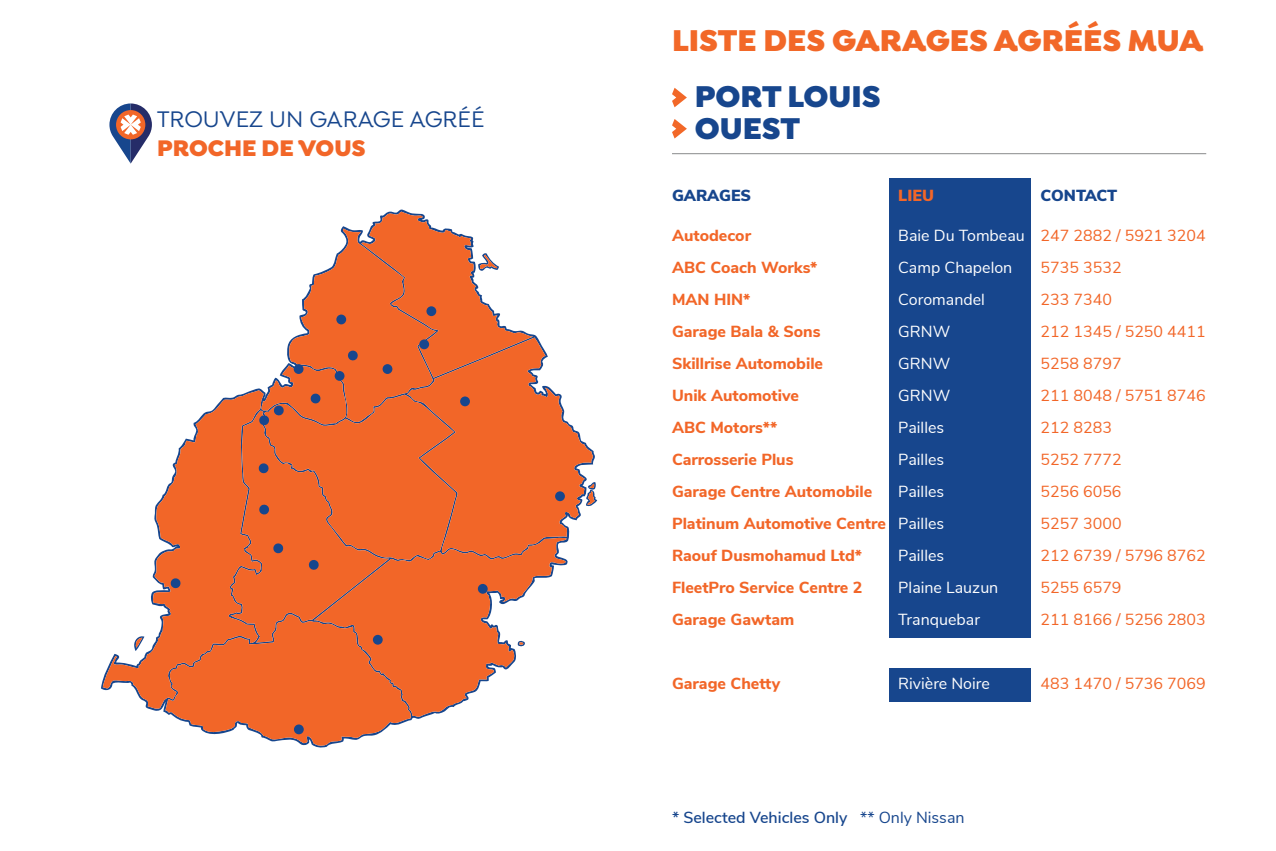
<style>
.page{position:relative;width:1276px;height:851px;background:#fff}
.page>*{position:absolute;margin:0;border:0;box-sizing:border-box;transform-origin:0 0}
.t1{font:900 32px "Isidora";color:#f26828}
.t2{font:900 32px "Isidora";color:#17468d}
.t3{font:500 24px "Isidora";color:#17468d}
.t4{font:900 24px "Isidora";color:#f26628}
.t5{font:800 16px "Nunito Sans";color:#f26628}
.t6{font:16px "Nunito Sans";color:#f26628}
.t7{font:16px "Nunito Sans";color:#fff}
.t8{font:600 16px "Nunito Sans";color:#17468d}
.t9{font:900 16px "Nunito Sans";letter-spacing:-.01em;color:#17468d}
.t10{font:900 16px "Nunito Sans";color:#f26628}
.s1{font-weight:400}
</style>
<div class="page">
<div style="left:890px;top:667px;width:141px;height:34px;background:#17468d"></div>
<svg style="left:103px;top:493px;width:62px;height:216px"></svg>
<svg style="left:134px;top:634px;width:10px;height:17px"></svg>
<svg style="left:109px;top:103px;width:43px;height:61px"></svg>
<svg style="left:165px;top:211px;width:432px;height:535px"></svg>
<div style="left:426px;top:306px;width:10px;height:10px;background:#17468d;border-radius:50%"></div>
<div style="left:890px;top:178px;width:141px;height:460px;background:#17468d"></div>
<hr style="left:672px;top:153px;width:534px;height:1px;background:#898a8b">
<svg style="left:672px;top:119px;width:15px;height:19px"></svg>
<svg style="left:672px;top:88px;width:15px;height:19px"></svg>
<p class="t3" style="left:157px;top:106px;width:329px">TROUVEZ UN GARAGE AGRÉÉ</p>
<p class="t4" style="left:157px;top:133px;width:210px">PROCHE DE VOUS</p>
<p class="t1" style="left:672px;top:20px;width:532px">LISTE DES GARAGES AGRÉÉS MUA</p>
<p class="t2" style="left:694px;top:75px;width:188px">PORT LOUIS</p>
<p class="t2" style="left:694px;top:107px;width:107px">OUEST</p>
<p class="t9" style="left:672px;top:184px;width:81px">GARAGES</p>
<p class="t5" style="left:672px;top:223px;width:81px">Autodecor</p>
<p class="t5" style="left:672px;top:255px;width:147px">ABC Coach Works*</p>
<p class="t5" style="left:672px;top:287px;width:80px">MAN HIN*</p>
<p class="t5" style="left:672px;top:319px;width:150px">Garage Bala &amp; Sons</p>
<p class="t5" style="left:672px;top:351px;width:153px">Skillrise Automobile</p>
<p class="t5" style="left:672px;top:383px;width:128px">Unik Automotive</p>
<p class="t5" style="left:672px;top:415px;width:107px">ABC Motors**</p>
<p class="t5" style="left:672px;top:447px;width:123px">Carrosserie Plus</p>
<p class="t5" style="left:672px;top:479px;width:202px">Garage Centre Automobile</p>
<p class="t5" style="left:672px;top:511px;width:215px">Platinum Automotive Centre</p>
<p class="t5" style="left:672px;top:543px;width:192px">Raouf Dusmohamud Ltd*</p>
<p class="t5" style="left:672px;top:575px;width:192px">FleetPro Service Centre 2</p>
<p class="t5" style="left:672px;top:607px;width:124px">Garage Gawtam</p>
<p class="t10" style="left:898px;top:184px;width:37px">LIEU</p>
<p class="t7" style="left:898px;top:224px;width:128px">Baie Du Tombeau</p>
<p class="t7" style="left:898px;top:256px;width:116px">Camp Chapelon</p>
<p class="t7" style="left:898px;top:288px;width:88px">Coromandel</p>
<p class="t7" style="left:898px;top:320px;width:53px">GRNW</p>
<p class="t7" style="left:898px;top:352px;width:53px">GRNW</p>
<p class="t7" style="left:898px;top:384px;width:53px">GRNW</p>
<p class="t7" style="left:898px;top:416px;width:47px">Pailles</p>
<p class="t7" style="left:898px;top:448px;width:47px">Pailles</p>
<p class="t7" style="left:898px;top:480px;width:47px">Pailles</p>
<p class="t7" style="left:898px;top:512px;width:47px">Pailles</p>
<p class="t7" style="left:898px;top:544px;width:47px">Pailles</p>
<p class="t7" style="left:898px;top:576px;width:102px">Plaine Lauzun</p>
<p class="t7" style="left:898px;top:608px;width:83px">Tranquebar</p>
<p class="t9" style="left:1040px;top:184px;width:78px">CONTACT</p>
<p class="t6" style="left:1040px;top:224px;width:167px">247 2882 / 5921 3204</p>
<p class="t6" style="left:1040px;top:256px;width:82px">5735 3532</p>
<p class="t6" style="left:1040px;top:288px;width:73px">233 7340</p>
<p class="t6" style="left:1040px;top:320px;width:167px">212 1345 / 5250 4411</p>
<p class="t6" style="left:1040px;top:352px;width:82px">5258 8797</p>
<p class="t6" style="left:1040px;top:384px;width:167px">211 8048 / 5751 8746</p>
<p class="t6" style="left:1040px;top:416px;width:73px">212 8283</p>
<p class="t6" style="left:1040px;top:448px;width:82px">5252 7772</p>
<p class="t6" style="left:1040px;top:480px;width:82px">5256 6056</p>
<p class="t6" style="left:1040px;top:512px;width:82px">5257 3000</p>
<p class="t6" style="left:1040px;top:544px;width:166px">212 6739 / 5796 8762</p>
<p class="t6" style="left:1040px;top:576px;width:82px">5255 6579</p>
<p class="t6" style="left:1040px;top:608px;width:166px">211 8166 / 5256 2803</p>
<p class="t5" style="left:672px;top:671px;width:110px">Garage Chetty</p>
<p class="t7" style="left:898px;top:672px;width:93px">Rivière Noire</p>
<p class="t6" style="left:1040px;top:672px;width:167px">483 1470 / 5736 7069</p>
<p class="t8" style="left:672px;top:805px;width:294px">* Selected Vehicles Only <span class="s1">** Only Nissan</span></p>
</div>
